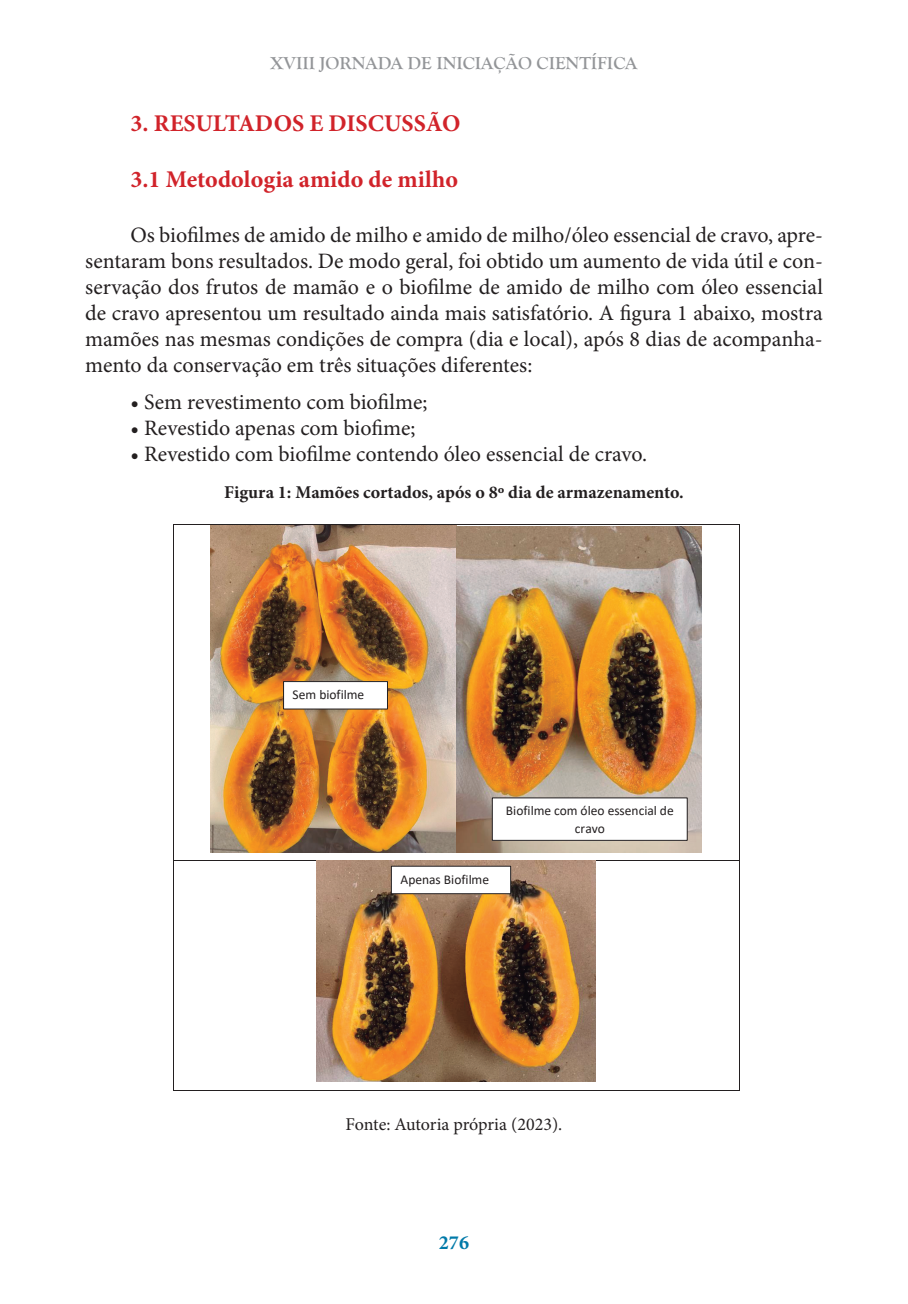
<style>
.page{position:relative;width:908px;height:1304px;background:#fff}
.page>*{position:absolute;margin:0;border:0;box-sizing:border-box;transform-origin:0 0}
.t1{font:700 24px "Minion Pro";color:#d1232a}
.t2{font:22px/26px "Minion Pro";color:#231f20;text-align:justify}
.t3{font:700 20px "Minion Pro";color:#007aa9}
.t4{font:700 18px "Minion Pro";color:#231f20}
.t5{font:700 18px "Goudy Old Style T";color:#939598}
.t6{font:18px "Minion Pro";letter-spacing:-.01em;color:#231f20}
.t7{font:13.4px/17.8px "Calibri";color:#231f20;text-align:center}
</style>
<div class="page">
<hr style="left:173px;top:524px;width:565px;height:1px;background:#231f20">
<hr style="left:173px;top:525px;width:1px;height:335px;background:#231f20">
<hr style="left:738px;top:525px;width:1px;height:335px;background:#231f20">
<hr style="left:173px;top:860px;width:565px;height:1px;background:#231f20">
<hr style="left:173px;top:860px;width:1px;height:230px;background:#231f20">
<hr style="left:173px;top:1090px;width:565px;height:1px;background:#231f20">
<hr style="left:738px;top:860px;width:1px;height:230px;background:#231f20">
<img style="left:210px;top:525px;width:491px;height:328px">
<img style="left:316px;top:860px;width:279px;height:221px">
<div style="left:283px;top:682px;width:104px;height:27px;background:#fff"></div>
<div style="left:283px;top:681px;width:104px;height:28px;border:1px solid #231f20"></div>
<div style="left:492px;top:798px;width:195px;height:42px;background:#fff"></div>
<div style="left:492px;top:798px;width:195px;height:43px;border:1px solid #231f20"></div>
<div style="left:391px;top:866px;width:119px;height:28px;background:#fff"></div>
<div style="left:391px;top:866px;width:119px;height:28px;border:1px solid #231f20"></div>
<p class="t5" style="left:270px;top:53px;width:368px">XVIII JORNADA DE INICIAÇÃO CIENTÍFICA</p>
<p class="t1" style="left:130px;top:106px;width:331px">3. RESULTADOS E DISCUSSÃO</p>
<p class="t1" style="left:130px;top:163px;width:329px">3.1 Metodologia amido de milho</p>
<p class="t2" style="left:85px;top:222px;width:739px;text-indent:45px">Os biofilmes de amido de milho e amido de milho/óleo essencial de cravo, apre&shy;sentaram bons resultados. De modo geral, foi obtido um aumento de vida útil e con&shy;servação dos frutos de mamão e o biofilme de amido de milho com óleo essencial de cravo apresentou um resultado ainda mais satisfatório. A figura 1 abaixo, mostra mamões nas mesmas condições de compra (dia e local), após 8 dias de acompanha&shy;mento da conservação em três situações diferentes:</p>
<p class="t2" style="left:130px;top:389px;width:298px">• Sem revestimento com biofilme;</p>
<p class="t2" style="left:130px;top:415px;width:286px">• Revestido apenas com biofime;</p>
<p class="t2" style="left:130px;top:441px;width:518px">• Revestido com biofilme contendo óleo essencial de cravo.</p>
<p class="t4" style="left:224px;top:479px;width:461px">Figura 1: Mamões cortados, após o 8º dia de armazenamento.</p>
<p class="t7" style="left:292px;top:685px;width:73px">Sem biofilme</p>
<p class="t7" style="left:400px;top:870px;width:90px">Apenas Biofilme</p>
<p class="t7" style="left:505px;top:802px;width:169px">Biofilme com óleo essencial de cravo</p>
<p class="t6" style="left:345px;top:1112px;width:218px">Fonte: Autoria própria (2023).</p>
<p class="t3" style="left:439px;top:1228px;width:31px">276</p>
</div>
